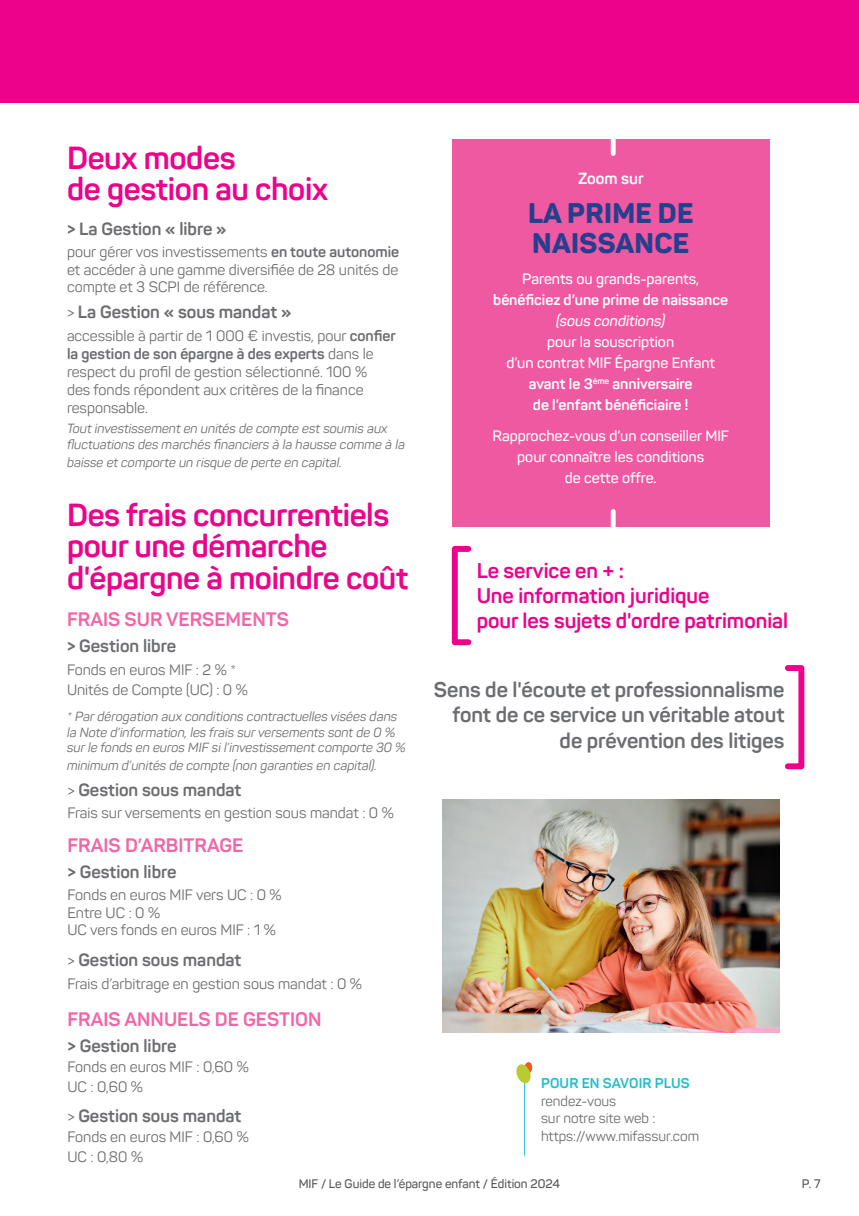
<style>
.page{position:relative;width:859px;height:1216px;background:#fff}
.page>*{position:absolute;margin:0;border:0;box-sizing:border-box;transform-origin:0 0}
.t1{font:700 31.5px/31.5px "Panton";letter-spacing:-.01em;color:#ed028c}
.t2{font:800 28px/29.8px "Panton";letter-spacing:.01em;color:#253f8e}
.t3{font:700 21px/25.2px "Panton";color:#6c6d70;text-align:right}
.t4{font:700 21px/25.2px "Panton";color:#ed028c}
.t5{font:700 19.25px "Panton";color:#f166a7}
.t6{font:700 17.5px "Panton";color:#6c6d70}
.t7{font:700 15.92px "Panton";color:#fff}
.t8{font:14.88px/17.5px "Panton";color:#6c6d70}
.t9{font:600 14.88px/21px "Panton";color:#fff;text-align:center}
.t10{font:700 14.88px "Panton";color:#fff}
.t11{font:italic 600 14.88px "Panton";color:#fff}
.t12{font:14px/17.5px "Panton";color:#6c6d70}
.t13{font:700 14px "Panton";letter-spacing:.01em;color:#21bece}
.t14{font:italic 13.12px/15.8px "Panton";color:#6c6d70}
.t15{font:600 12.25px "Panton";color:#57585a}
.s1{font-weight:700}
.s2{font-weight:400;font-size:14.88px}
</style>
<div class="page">
<div style="left:0;top:0;width:858px;height:102px;background:#ed028c"></div>
<div style="left:451px;top:546px;width:20px;height:99px;border:6px solid #ed028c"></div>
<div style="left:784px;top:665px;width:20px;height:104px;border:6px solid #ed028c"></div>
<div style="left:451px;top:139px;width:318px;height:387px;background:#ef59a1"></div>
<img style="left:442px;top:799px;width:337px;height:233px">
<hr style="left:524px;top:1075px;width:1px;height:80px;background:#21bece">
<svg style="left:516px;top:1062px;width:16px;height:21px"></svg>
<div style="left:610px;top:139px;width:5px;height:14px;background:#fff"></div>
<div style="left:610px;top:511px;width:5px;height:15px;background:#fff"></div>
<h1 class="t1" style="left:67px;top:141px;width:262px">Deux modes<br>de gestion au choix</h1>
<p class="t6" style="left:67px;top:217px;width:161px">&gt; La Gestion « libre »</p>
<p class="t8" style="left:67px;top:243px;width:333px;text-align:justify">pour gérer vos investissements <span class="s1">en toute autonomie </span>et accéder à une gamme diversifiée de 28 unités de compte et 3 SCPI de référence.</p>
<p class="t6" style="left:67px;top:301px;width:226px"><span class="s2">&gt;</span> La Gestion « sous mandat »</p>
<p class="t8" style="left:67px;top:327px;width:330px">accessible à partir de 1 000 € investis, pour <span class="s1">confier la gestion de son épargne à des experts</span> dans le respect du profil de gestion sélectionné. 100 %<br>des fonds répondent aux critères de la finance responsable.</p>
<p class="t14" style="left:67px;top:420px;width:339px">Tout investissement en unités de compte est soumis aux fluctuations des marchés financiers à la hausse comme à la</p>
<p class="t14" style="left:67px;top:454px;width:276px">baisse et comporte un risque de perte en capital.</p>
<h1 class="t1" style="left:67px;top:498px;width:342px">Des frais concurrentiels pour une démarche d'épargne à moindre coût</h1>
<p class="t5" style="left:67px;top:607px;width:223px">FRAIS SUR VERSEMENTS</p>
<p class="t6" style="left:67px;top:635px;width:110px">&gt; Gestion libre</p>
<p class="t8" style="left:67px;top:659px;width:182px;line-height:20.3px">Fonds en euros MIF : 2 % *<br>Unités de Compte (UC) : 0 %</p>
<p class="t14" style="left:67px;top:708px;width:340px">* Par dérogation aux conditions contractuelles visées dans la Note d’information, les frais sur versements sont de 0 % sur le fonds en euros MIF si l’investissement comporte 30 %</p>
<p class="t14" style="left:67px;top:757px;width:311px">minimum d’unités de compte (non garanties en capital).</p>
<p class="t6" style="left:67px;top:778px;width:175px"><span class="s2">&gt;</span> Gestion sous mandat</p>
<p class="t8" style="left:67px;top:804px;width:328px">Frais sur versements en gestion sous mandat : 0 %</p>
<p class="t5" style="left:67px;top:833px;width:177px">FRAIS D’ARBITRAGE</p>
<p class="t6" style="left:67px;top:860px;width:110px">&gt; Gestion libre</p>
<p class="t8" style="left:67px;top:886px;width:216px">Fonds en euros MIF vers UC : 0 %<br>Entre UC : 0 %<br>UC vers fonds en euros MIF : 1 %</p>
<p class="t6" style="left:67px;top:949px;width:175px"><span class="s2">&gt;</span> Gestion sous mandat</p>
<p class="t8" style="left:67px;top:975px;width:296px">Frais d’arbitrage en gestion sous mandat : 0 %</p>
<p class="t5" style="left:67px;top:1006px;width:255px">FRAIS ANNUELS DE GESTION</p>
<p class="t6" style="left:67px;top:1034px;width:110px">&gt; Gestion libre</p>
<p class="t8" style="left:67px;top:1056px;width:183px;line-height:19.9px">Fonds en euros MIF : 0,60 %<br>UC : 0,60 %</p>
<p class="t6" style="left:67px;top:1105px;width:175px"><span class="s2">&gt;</span> Gestion sous mandat</p>
<p class="t8" style="left:67px;top:1127px;width:183px;line-height:19.9px">Fonds en euros MIF : 0,60 %<br>UC : 0,80 %</p>
<p class="t7" style="left:578px;top:168px;width:67px">Zoom sur</p>
<h2 class="t2" style="left:528px;top:198px;width:167px">LA PRIME DE<br>NAISSANCE</h2>
<p class="t9" style="left:522px;top:268px;width:178px">Parents ou grands-parents,</p>
<p class="t10" style="left:493px;top:290px;width:236px">bénéficiez d’une prime de naissance</p>
<p class="t11" style="left:556px;top:311px;width:111px">(sous conditions)</p>
<p class="t9" style="left:506px;top:331px;width:210px">pour la souscription<br>d’un contrat MIF Épargne Enfant <span class="s1">avant le 3</span><sup>ème</sup> <span class="s1">anniversaire<br>de l’enfant bénéficiaire !</span></p>
<p class="t9" style="left:492px;top:425px;width:238px">Rapprochez-vous d’un conseiller MIF pour connaître les conditions<br>de cette offre.</p>
<h3 class="t4" style="left:476px;top:558px;width:313px">Le service en + :<br>Une information juridique<br>pour les sujets d'ordre patrimonial</h3>
<h3 class="t3" style="left:434px;top:677px;width:352px">Sens de l'écoute et professionnalisme font de ce service un véritable atout de prévention des litiges</h3>
<p class="t13" style="left:541px;top:1074px;width:150px">POUR EN SAVOIR PLUS</p>
<p class="t12" style="left:541px;top:1091px;width:159px">rendez-vous<br>sur notre site web : https://www.mifassur.com</p>
<p class="t15" style="left:298px;top:1175px;width:263px">MIF / Le Guide de l’épargne enfant / Édition 2024</p>
<p class="t15" style="left:801px;top:1175px;width:20px">P. 7</p>
</div>
